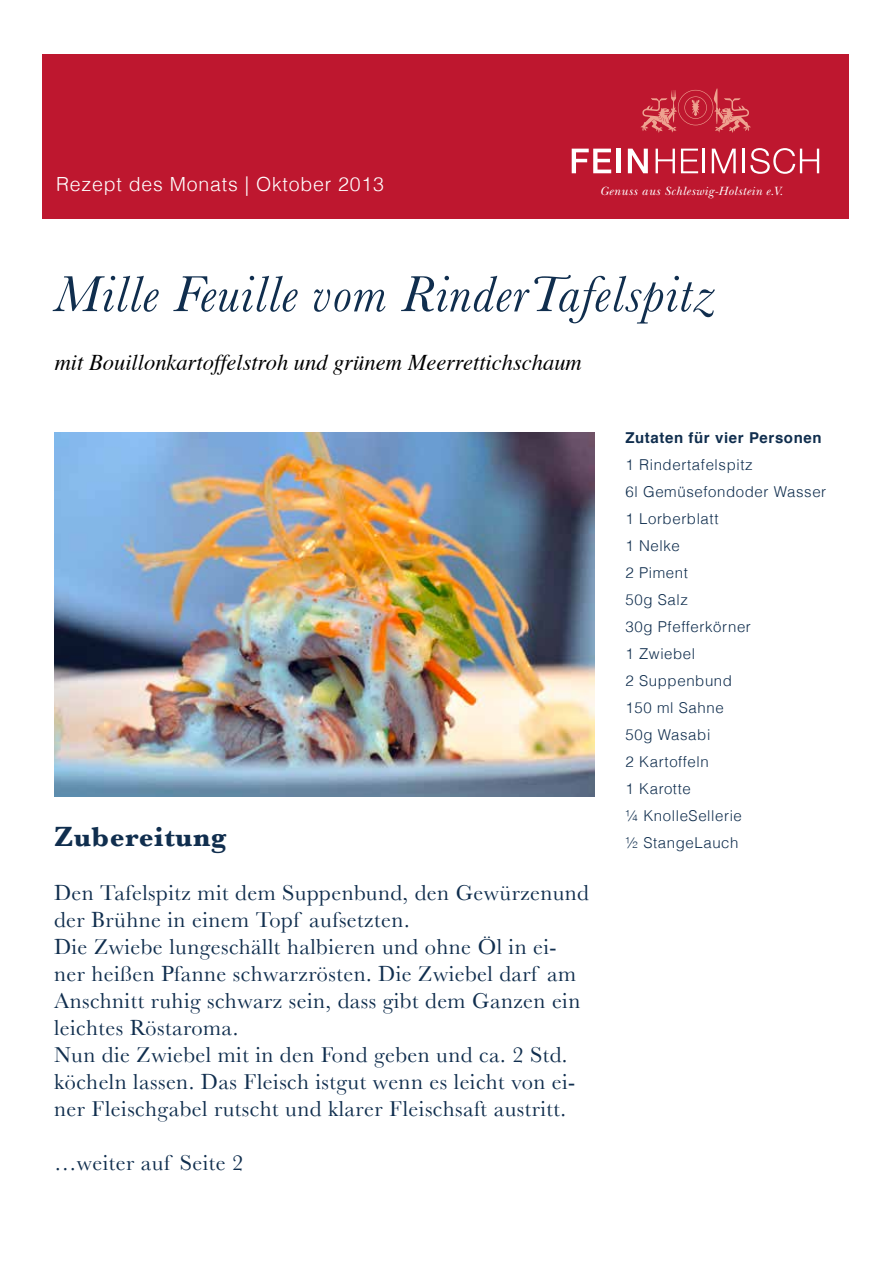
<style>
.page{position:relative;width:893px;height:1263px;background:#fff}
.page>*{position:absolute;margin:0;border:0;box-sizing:border-box;transform-origin:0 0}
.t1{font:italic 52.5px "Baskerville";letter-spacing:.02em;color:#102e4e}
.t2{font:700 28.5px "Baskerville";letter-spacing:.02em;color:#102e4e}
.t3{font:22.5px/27px "Baskerville";letter-spacing:.02em;color:#102e4e}
.t4{font:italic 22.5px "Times";color:#000}
.t5{font:300 19.5px "Helvetica";letter-spacing:.04em;color:#fff}
.t6{font:300 15px/27px "Helvetica";letter-spacing:.04em;color:#102e4e}
.t7{font:700 15px "Helvetica";letter-spacing:.04em;color:#102e4e}
.t8{font:italic 12.45px "New Baskerville";letter-spacing:.04em;color:#fff}
</style>
<div class="page">
<div style="left:42px;top:54px;width:806px;height:165px;background:#be172f"></div>
<svg style="left:572px;top:149px;width:39px;height:24px"></svg>
<hr style="left:617px;top:149px;width:4px;height:24px;background:#fff">
<svg style="left:628px;top:149px;width:20px;height:24px"></svg>
<svg style="left:656px;top:149px;width:19px;height:24px"></svg>
<svg style="left:681px;top:149px;width:17px;height:24px"></svg>
<hr style="left:703px;top:149px;width:2px;height:24px;background:#fff">
<svg style="left:712px;top:149px;width:24px;height:24px"></svg>
<hr style="left:742px;top:149px;width:3px;height:24px;background:#fff">
<svg style="left:750px;top:148px;width:69px;height:26px"></svg>
<svg style="left:641px;top:88px;width:110px;height:45px"></svg>
<img style="left:54px;top:432px;width:540px;height:364px">
<p class="t5" style="left:56px;top:168px;width:329px">Rezept des Monats | Oktober 2013</p>
<p class="t8" style="left:600px;top:184px;width:185px">Genuss aus Schleswig-Holstein e.V.</p>
<h1 class="t1" style="left:55px;top:263px;width:662px">Mille Feuille vom RinderTafelspitz</h1>
<p class="t4" style="left:55px;top:343px;width:529px">mit Bouillonkartoffelstroh und grünem Meerrettichschaum</p>
<p class="t2" style="left:54px;top:820px;width:174px">Zubereitung</p>
<p class="t3" style="left:54px;top:879px;width:536px">Den Tafelspitz mit dem Suppenbund, den Gewürzenund der Brühne in einem Topf aufsetzten.<br>Die Zwiebe lungeschällt halbieren und ohne Öl in ei&shy;ner heißen Pfanne schwarzrösten. Die Zwiebel darf am Anschnitt ruhig schwarz sein, dass gibt dem Ganzen ein leichtes Röstaroma.<br>Nun die Zwiebel mit in den Fond geben und ca. 2 Std. köcheln lassen. Das Fleisch istgut wenn es leicht von ei&shy;ner Fleischgabel rutscht und klarer Fleischsaft austritt.</p>
<p class="t3" style="left:54px;top:1149px;width:191px">…weiter auf Seite 2</p>
<p class="t7" style="left:625px;top:426px;width:198px">Zutaten für vier Personen</p>
<p class="t6" style="left:625px;top:451px;width:202px">1 Rindertafelspitz<br>6l Gemüsefondoder Wasser<br>1 Lorberblatt<br>1 Nelke<br>2 Piment<br>50g Salz<br>30g Pfefferkörner<br>1 Zwiebel<br>2 Suppenbund<br>150 ml Sahne<br>50g Wasabi<br>2 Kartoffeln<br>1 Karotte<br>¼ KnolleSellerie<br>½ StangeLauch</p>
</div>
